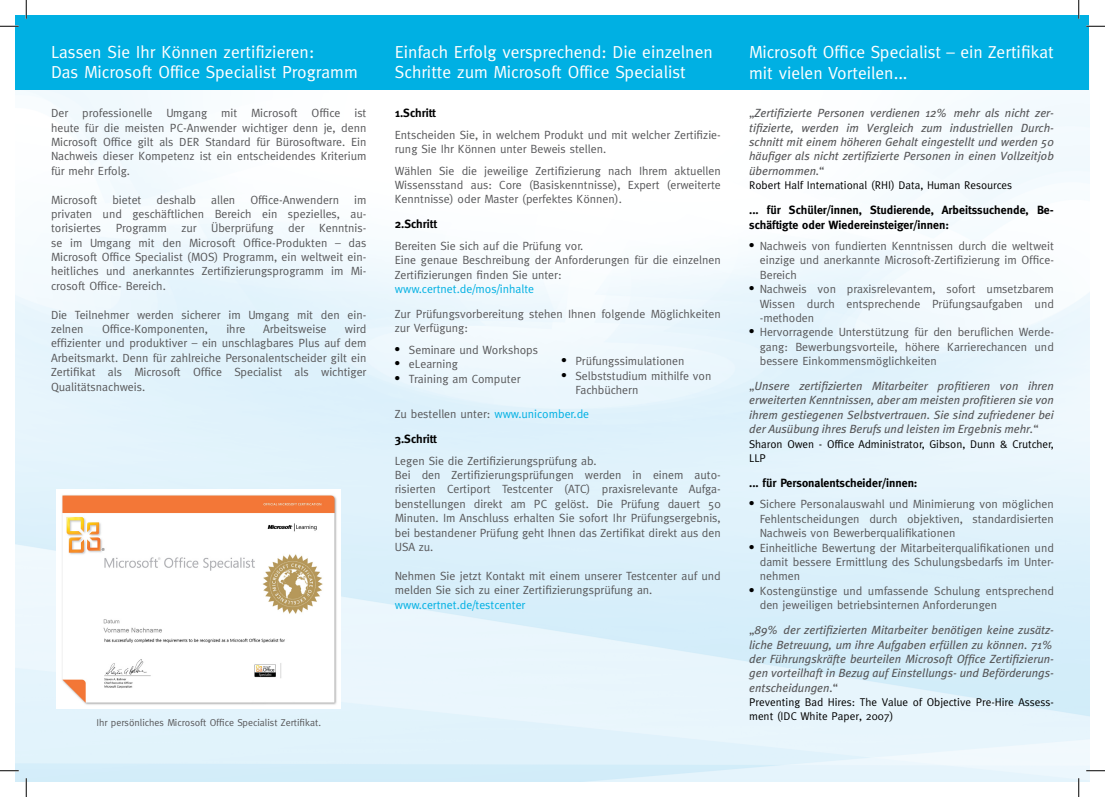
<style>
.page{position:relative;width:1105px;height:797px;background:#fff}
.page>*{position:absolute;margin:0;border:0;box-sizing:border-box;transform-origin:0 0}
.t1{font:17.5px/20px "Meta";color:#fff}
.t2{font:11.88px/14.4px "Meta";color:#58585a;text-align:justify}
.t3{font:italic 11.88px/14.4px "Meta Plus";color:#58585a;text-align:justify}
.t4{font:700 11.88px/14.4px "Meta";color:#000}
.t5{font:11.88px "Meta";color:#00b0e3}
.t6{font:11.25px/14.4px "Meta";color:#000}
.t7{font:10px "Meta";color:#58585a}
.s1{font-family:"Times";font-size:15px;color:#000}
.s2{color:#00b0e3}
.s3{font-weight:700;color:#000}
.s4{font-family:"Meta";font-style:normal}
</style>
<div class="page">
<div style="left:16px;top:16px;width:1073px;height:74px;background:#00b0e3"></div>
<img style="left:61px;top:494px;width:276px;height:211px">
<svg style="left:0;top:25px;width:19px;height:2px"></svg>
<svg style="left:1086px;top:25px;width:19px;height:2px"></svg>
<svg style="left:0;top:770px;width:19px;height:1px"></svg>
<svg style="left:1086px;top:770px;width:19px;height:1px"></svg>
<svg style="left:25px;top:0;width:2px;height:19px"></svg>
<svg style="left:25px;top:778px;width:2px;height:19px"></svg>
<svg style="left:1078px;top:0;width:1px;height:19px"></svg>
<svg style="left:1078px;top:778px;width:1px;height:19px"></svg>
<h1 class="t1" style="left:51px;top:42px;width:308px">Lassen Sie Ihr Können zertifizieren:<br>Das Microsoft Office Specialist Programm</h1>
<h1 class="t1" style="left:395px;top:42px;width:319px">Einfach Erfolg versprechend: Die einzelnen<br>Schritte zum Microsoft Office Specialist</h1>
<h1 class="t1" style="left:749px;top:41px;width:306px;line-height:21px">Microsoft Office Specialist – ein Zertifikat mit vielen Vorteilen...</h1>
<p class="t2" style="left:51px;top:106px;width:317px">Der professionelle Umgang mit Microsoft Office ist heute für die meisten PC-Anwender wichtiger denn je, denn Microsoft Office gilt als DER Standard für Bürosoftware. Ein Nachweis dieser Kompetenz ist ein entscheidendes Kriterium für mehr Erfolg.</p>
<p class="t2" style="left:51px;top:192px;width:48px">Microsoft</p>
<p class="t2" style="left:112px;top:192px;width:31px">bietet</p>
<p class="t2" style="left:156px;top:192px;width:41px">deshalb</p>
<p class="t2" style="left:211px;top:192px;width:26px">allen</p>
<p class="t2" style="left:250px;top:192px;width:90px">Office-Anwendern</p>
<p class="t4" style="left:395px;top:106px;width:43px">1.Schritt</p>
<p class="t2" style="left:395px;top:127px;width:327px">Entscheiden Sie, in welchem Produkt und mit welcher Zertifizie&shy;rung Sie Ihr Können unter Beweis stellen.</p>
<p class="t2" style="left:395px;top:163px;width:328px">Wählen Sie die jeweilige Zertifizierung nach Ihrem aktuellen Wissensstand aus: Core (Basiskenntnisse), Expert (erweiterte Kenntnisse) oder Master (perfektes Können).</p>
<p class="t4" style="left:395px;top:217px;width:44px">2.Schritt</p>
<p class="t2" style="left:395px;top:238px;width:327px;text-align:left">Bereiten Sie sich auf die Prüfung vor.<br>Eine genaue Beschreibung der Anforderungen für die einzelnen<br>Zertifizierungen finden Sie unter:</p>
<p class="t5" style="left:395px;top:282px;width:141px">www.certnet.de/mos/inhalte</p>
<p class="t2" style="left:395px;top:306px;width:327px">Zur Prüfungsvorbereitung stehen Ihnen folgende Möglichkeiten zur Verfügung:</p>
<p class="t2" style="left:395px;top:342px;width:145px"><span class="s1">•</span> Seminare und Workshops</p>
<p class="t2" style="left:395px;top:357px;width:65px"><span class="s1">•</span> eLearning</p>
<p class="t2" style="left:395px;top:371px;width:127px"><span class="s1">•</span> Training am Computer</p>
<p class="t2" style="left:395px;top:401px;width:196px;line-height:25px">Zu bestellen unter: <span class="s2">www.unicomber.de<br></span><span class="s3">3.Schritt</span></p>
<p class="t2" style="left:395px;top:453px;width:328px;text-align:left">Legen Sie die Zertifizierungsprüfung ab.<br>Bei den Zertifizierungsprüfungen werden in einem auto&shy;risierten Certiport Testcenter (ATC) praxisrelevante Aufga&shy;benstellungen direkt am PC gelöst. Die Prüfung dauert 50<br>Minuten. Im Anschluss erhalten Sie sofort Ihr Prüfungsergebnis, bei bestandener Prüfung geht Ihnen das Zertifikat direkt aus den USA zu.</p>
<p class="t2" style="left:395px;top:568px;width:327px">Nehmen Sie jetzt Kontakt mit einem unserer Testcenter auf und melden Sie sich zu einer Zertifizierungsprüfung an.</p>
<p class="t5" style="left:395px;top:597px;width:132px">www.certnet.de/testcenter</p>
<p class="t3" style="left:749px;top:106px;width:306px"><span class="s4">„</span>Zertifizierte Personen verdienen 12% mehr als nicht zer&shy;tifizierte, werden im Vergleich zum industriellen Durch&shy;schnitt mit einem höheren Gehalt eingestellt und werden 50 häufiger als nicht zertifizierte Personen in einen Vollzeitjob übernommen.<span class="s4">“</span></p>
<p class="t6" style="left:749px;top:178px;width:265px">Robert Half International (RHI) Data, Human Resources</p>
<p class="t4" style="left:749px;top:203px;width:306px">... für Schüler/innen, Studierende, Arbeitssuchende, Be&shy;schäftigte oder Wiedereinsteiger/innen:</p>
<p class="t2" style="left:760px;top:238px;width:296px;text-indent:-11px"><span class="s1">•</span> Nachweis von fundierten Kenntnissen durch die weltweit einzige und anerkannte Microsoft-Zertifizierung im Office-Bereich</p>
<p class="t2" style="left:760px;top:282px;width:296px;text-indent:-11px"><span class="s1">•</span> Nachweis von praxisrelevantem, sofort umsetzbarem Wissen durch entsprechende Prüfungsaufgaben und -methoden</p>
<p class="t2" style="left:760px;top:325px;width:296px;text-indent:-11px"><span class="s1">•</span> Hervorragende Unterstützung für den beruflichen Werde&shy;gang: Bewerbungsvorteile, höhere Karrierechancen und bessere Einkommensmöglichkeiten</p>
<p class="t3" style="left:749px;top:378px;width:306px"><span class="s4">„</span>Unsere zertifizierten Mitarbeiter profitieren von ihren erweiterten Kenntnissen, aber am meisten profitieren sie von ihrem gestiegenen Selbstvertrauen. Sie sind zufriedener bei der Ausübung ihres Berufs und leisten im Ergebnis mehr.<span class="s4">“</span></p>
<p class="t6" style="left:749px;top:436px;width:306px">Sharon Owen - Office Administrator, Gibson, Dunn &amp; Crutcher,<br>LLP</p>
<p class="t4" style="left:749px;top:475px;width:170px">... für Personalentscheider/innen:</p>
<p class="t2" style="left:760px;top:497px;width:296px;text-indent:-11px"><span class="s1">•</span> Sichere Personalauswahl und Minimierung von möglichen Fehlentscheidungen durch objektiven, standardisierten Nachweis von Bewerberqualifikationen</p>
<p class="t2" style="left:760px;top:540px;width:296px;text-indent:-11px"><span class="s1">•</span> Einheitliche Bewertung der Mitarbeiterqualifikationen und damit bessere Ermittlung des Schulungsbedarfs im Unter&shy;nehmen</p>
<p class="t2" style="left:760px;top:583px;width:296px;text-indent:-11px"><span class="s1">•</span> Kostengünstige und umfassende Schulung entsprechend den jeweiligen betriebsinternen Anforderungen</p>
<p class="t3" style="left:749px;top:622px;width:306px"><span class="s4">„</span>89% der zertifizierten Mitarbeiter benötigen keine zusätz&shy;liche Betreuung, um ihre Aufgaben erfüllen zu können. 71% der Führungskräfte beurteilen Microsoft Office Zertifizierun&shy;gen vorteilhaft in Bezug auf Einstellungs- und Beförderungs&shy;entscheidungen.<span class="s4">“</span></p>
<p class="t6" style="left:749px;top:694px;width:306px">Preventing Bad Hires: The Value of Objective Pre-Hire Assess&shy;ment (IDC White Paper, 2007)</p>
<p class="t2" style="left:51px;top:192px;width:317px;text-indent:303px">im privaten und geschäftlichen Bereich ein spezielles, au&shy;torisiertes Programm zur Überprüfung der Kenntnis&shy;se im Umgang mit den Microsoft Office-Produkten – das Microsoft Office Specialist (MOS) Programm, ein weltweit ein&shy;heitliches und anerkanntes Zertifizierungsprogramm im Mi&shy;crosoft Office- Bereich.</p>
<p class="t2" style="left:51px;top:307px;width:317px">Die Teilnehmer werden sicherer im Umgang mit den ein&shy;zelnen</p>
<p class="t2" style="left:102px;top:321px;width:107px">Office-Komponenten,</p>
<p class="t2" style="left:226px;top:321px;width:20px">ihre</p>
<p class="t2" style="left:263px;top:321px;width:65px">Arbeitsweise</p>
<p class="t2" style="left:51px;top:321px;width:317px;text-indent:294px">wird effizienter und produktiver – ein unschlagbares Plus auf dem Arbeitsmarkt. Denn für zahlreiche Personalentscheider gilt ein Zertifikat als Microsoft Office Specialist als wichtiger Qualitätsnachweis.</p>
<p class="t2" style="left:561px;top:354px;width:125px"><span class="s1">•</span> Prüfungssimulationen</p>
<p class="t2" style="left:575px;top:368px;width:137px;text-indent:-14px"><span class="s1">•</span> Selbststudium mithilfe von<br>Fachbüchern</p>
<p class="t7" style="left:96px;top:716px;width:226px">Ihr persönliches Microsoft Office Specialist Zertifikat.</p>
</div>
